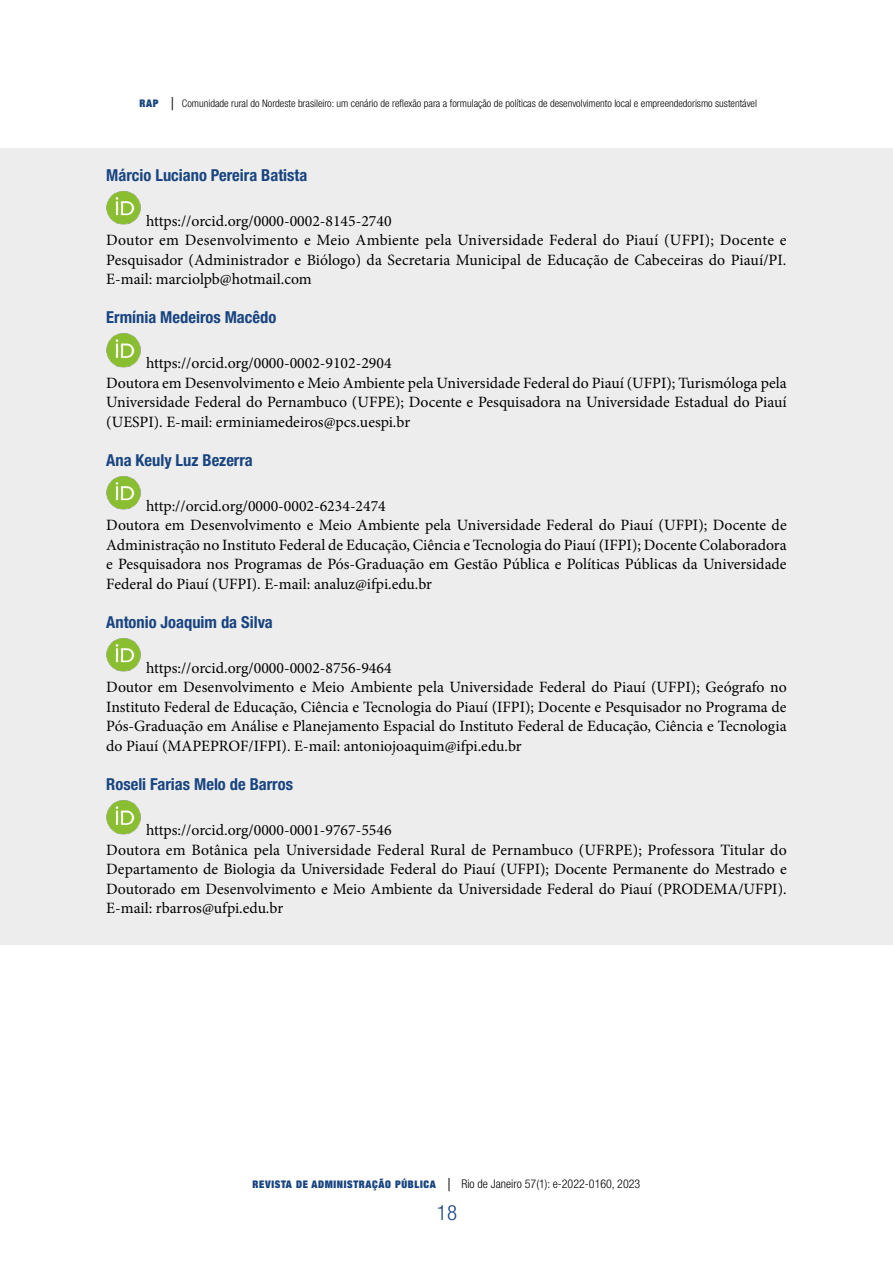
<style>
.page{position:relative;width:893px;height:1263px;background:#fff}
.page>*{position:absolute;margin:0;border:0;box-sizing:border-box;transform-origin:0 0}
.t1{font:300 condensed 21px "Helvetica Neue LT Std";color:#184480}
.t2{font:700 condensed 16.5px "Helvetica Neue LT Std";color:#184480}
.t3{font:15.75px/19.5px "Minion Pro";color:#000}
.t4{font:300 condensed 12px "Helvetica Neue LT Std";color:#000}
.t5{font:300 condensed 10.5px "Helvetica Neue LT Std";color:#000}
.s1{font-family:"Helvetica Neue";font-weight:900;font-stretch:expanded;color:#184480}
.s2{font-size:18px}
.s3{font-family:"Helvetica Neue";font-weight:900;font-stretch:expanded;font-size:10.5px;color:#184480}
</style>
<div class="page">
<div style="left:0;top:148px;width:892px;height:797px;background:#ededed"></div>
<img style="left:106px;top:191px;width:35px;height:34px">
<img style="left:106px;top:333px;width:35px;height:35px">
<img style="left:106px;top:476px;width:35px;height:34px">
<img style="left:106px;top:638px;width:35px;height:34px">
<img style="left:106px;top:800px;width:35px;height:35px">
<p class="t5" style="left:139px;top:98px;width:619px"><span class="s1">RAP</span> <span class="s2">|</span> Comunidade rural do Nordeste brasileiro: um cenário de reflexão para a formulação de políticas de desenvolvimento local e empreendedorismo sustentável</p>
<p class="t2" style="left:106px;top:165px;width:203px">Márcio Luciano Pereira Batista</p>
<p class="t3" style="left:106px;top:211px;width:682px;text-indent:40px">https://orcid.org/0000-0002-8145-2740<br>Doutor em Desenvolvimento e Meio Ambiente pela Universidade Federal do Piauí (UFPI); Docente e Pesquisador (Administrador e Biólogo) da Secretaria Municipal de Educação de Cabeceiras do Piauí/PI.<br>E-mail: marciolpb@hotmail.com</p>
<p class="t2" style="left:106px;top:308px;width:171px">Ermínia Medeiros Macêdo</p>
<p class="t3" style="left:106px;top:354px;width:682px;text-indent:40px">https://orcid.org/0000-0002-9102-2904<br>Doutora em Desenvolvimento e Meio Ambiente pela Universidade Federal do Piauí (UFPI); Turismóloga pela Universidade Federal do Pernambuco (UFPE); Docente e Pesquisadora na Universidade Estadual do Piauí (UESPI). E-mail: erminiamedeiros@pcs.uespi.br</p>
<p class="t2" style="left:106px;top:450px;width:148px">Ana Keuly Luz Bezerra</p>
<p class="t3" style="left:106px;top:496px;width:682px;text-indent:40px">http://orcid.org/0000-0002-6234-2474<br>Doutora em Desenvolvimento e Meio Ambiente pela Universidade Federal do Piauí (UFPI); Docente de Administração no Instituto Federal de Educação, Ciência e Tecnologia do Piauí (IFPI); Docente Colaboradora e Pesquisadora nos Programas de Pós-Graduação em Gestão Pública e Políticas Públicas da Universidade Federal do Piauí (UFPI). E-mail: analuz@ifpi.edu.br</p>
<p class="t2" style="left:106px;top:612px;width:168px">Antonio Joaquim da Silva</p>
<p class="t3" style="left:106px;top:658px;width:682px;text-indent:40px">https://orcid.org/0000-0002-8756-9464<br>Doutor em Desenvolvimento e Meio Ambiente pela Universidade Federal do Piauí (UFPI); Geógrafo no Instituto Federal de Educação, Ciência e Tecnologia do Piauí (IFPI); Docente e Pesquisador no Programa de Pós-Graduação em Análise e Planejamento Espacial do Instituto Federal de Educação, Ciência e Tecnologia do Piauí (MAPEPROF/IFPI). E-mail: antoniojoaquim@ifpi.edu.br</p>
<p class="t2" style="left:106px;top:774px;width:188px">Roseli Farias Melo de Barros</p>
<p class="t3" style="left:106px;top:820px;width:682px;text-indent:40px">https://orcid.org/0000-0001-9767-5546<br>Doutora em Botânica pela Universidade Federal Rural de Pernambuco (UFRPE); Professora Titular do Departamento de Biologia da Universidade Federal do Piauí (UFPI); Docente Permanente do Mestrado e Doutorado em Desenvolvimento e Meio Ambiente da Universidade Federal do Piauí (PRODEMA/UFPI).<br>E-mail: rbarros@ufpi.edu.br</p>
<p class="t4" style="left:253px;top:1176px;width:389px"><span class="s3">REVISTA DE ADMINISTRAÇÃO PÚBLICA</span> <span class="s2">|</span> Rio de Janeiro 57(1): e-2022-0160, 2023</p>
<h1 class="t1" style="left:437px;top:1200px;width:22px">18</h1>
</div>
